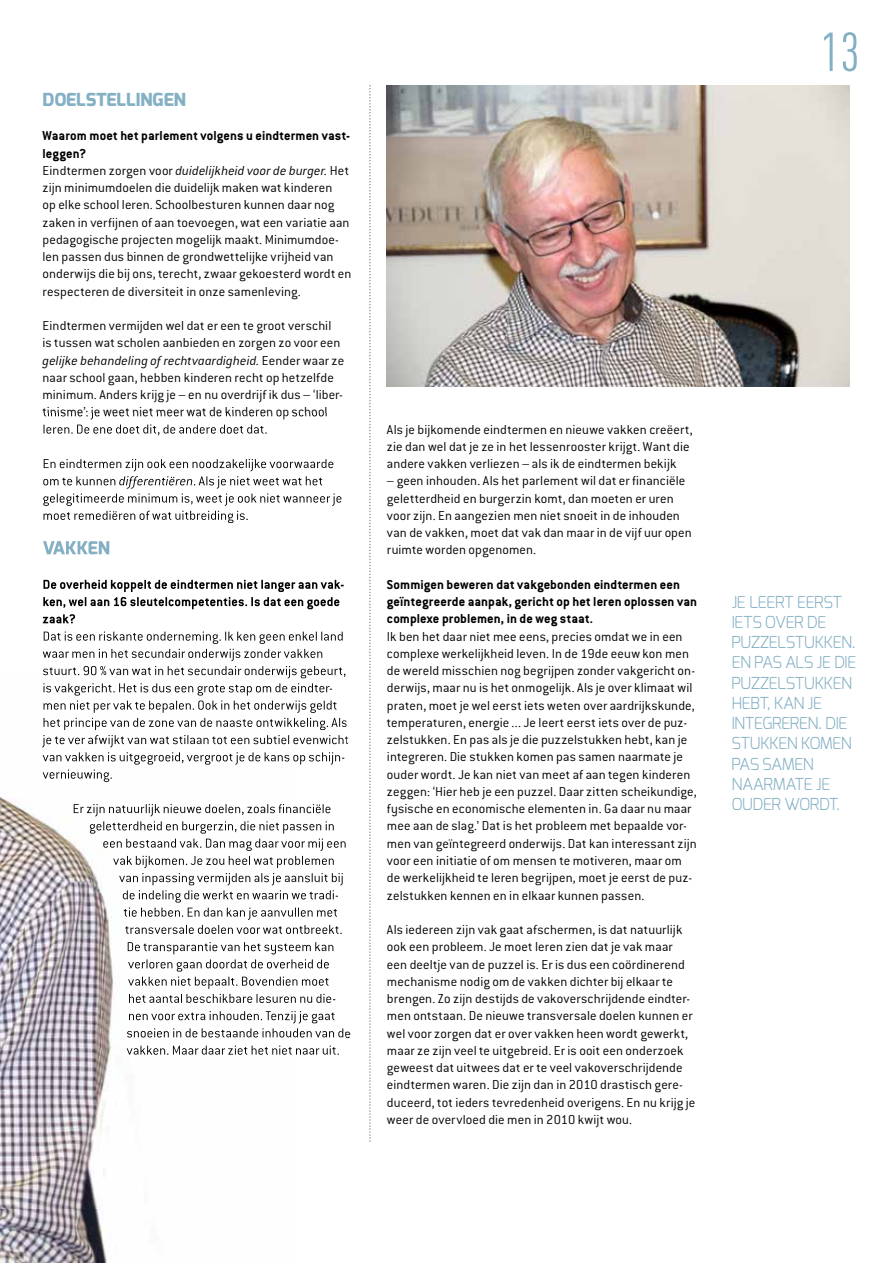
<style>
.page{position:relative;width:893px;height:1263px;background:#fff}
.page>*{position:absolute;margin:0;border:0;box-sizing:border-box;transform-origin:0 0}
.t1{font:condensed 54px "DINOT";color:#84b0c4}
.t2{font:800 18px "Exo";color:#84b0c4}
.t3{font:300 16.5px/20.2px "Exo";letter-spacing:-.04em;color:#84b0c4}
.t4{font:300 14.25px/17.2px "Conduit ITC";letter-spacing:.005em;color:#000}
.t5{font:700 14.25px/17.2px "Conduit ITC";letter-spacing:.005em;color:#000}
.s1{font-weight:700}
.s2{font-style:italic}
</style>
<div class="page">
<svg style="left:369px;top:85px;width:2px;height:1057px"></svg>
<img style="left:387px;top:85px;width:462px;height:302px">
<img style="left:0;top:424px;width:345px;height:839px">
<img style="left:43px;top:414px;width:284px;height:6px">
<img style="left:44px;top:424px;width:223px;height:11px">
<img style="left:44px;top:459px;width:290px;height:12px">
<img style="left:43px;top:476px;width:73px;height:9px">
<img style="left:119px;top:476px;width:73px;height:13px">
<img style="left:194px;top:476px;width:129px;height:13px">
<img style="left:43px;top:493px;width:299px;height:13px">
<img style="left:44px;top:511px;width:205px;height:12px">
<img style="left:43px;top:541px;width:66px;height:13px">
<img style="left:43px;top:580px;width:301px;height:12px">
<img style="left:43px;top:597px;width:297px;height:12px">
<img style="left:43px;top:614px;width:32px;height:9px">
<img style="left:44px;top:631px;width:300px;height:13px">
<img style="left:43px;top:649px;width:280px;height:12px">
<img style="left:43px;top:666px;width:302px;height:12px">
<img style="left:43px;top:683px;width:289px;height:12px">
<img style="left:44px;top:700px;width:293px;height:13px">
<img style="left:44px;top:718px;width:301px;height:12px">
<img style="left:42px;top:735px;width:303px;height:12px">
<img style="left:43px;top:752px;width:301px;height:13px">
<img style="left:43px;top:769px;width:69px;height:13px">
<img style="left:74px;top:804px;width:257px;height:12px">
<img style="left:90px;top:821px;width:245px;height:12px">
<img style="left:103px;top:838px;width:242px;height:13px">
<img style="left:113px;top:856px;width:222px;height:12px">
<img style="left:119px;top:873px;width:225px;height:12px">
<img style="left:123px;top:890px;width:215px;height:12px">
<img style="left:124px;top:907px;width:214px;height:13px">
<img style="left:125px;top:925px;width:218px;height:9px">
<img style="left:128px;top:942px;width:206px;height:12px">
<img style="left:128px;top:959px;width:202px;height:12px">
<img style="left:128px;top:976px;width:201px;height:13px">
<img style="left:129px;top:994px;width:206px;height:9px">
<img style="left:129px;top:1011px;width:206px;height:12px">
<img style="left:127px;top:1028px;width:218px;height:9px">
<img style="left:127px;top:1045px;width:212px;height:10px">
<p class="t2" style="left:43px;top:88px;width:145px">DOELSTELLINGEN</p>
<p class="t4" style="left:43px;top:127px;width:310px"><span class="s1">Waarom moet het parlement volgens u eindtermen vast&shy;leggen?<br></span>Eindtermen zorgen voor <span class="s2">duidelijkheid voor de burger.</span> Het zijn minimumdoelen die duidelijk maken wat kinderen<br>op elke school leren. Schoolbesturen kunnen daar nog zaken in verfijnen of aan toevoegen, wat een variatie aan pedagogische projecten mogelijk maakt. Minimumdoe&shy;len passen dus binnen de grondwettelijke vrijheid van onderwijs die bij ons, terecht, zwaar gekoesterd wordt en respecteren de diversiteit in onze samenleving.</p>
<p class="t4" style="left:43px;top:317px;width:303px">Eindtermen vermijden wel dat er een te groot verschil<br>is tussen wat scholen aanbieden en zorgen zo voor een <span class="s2">gelijke behandeling of rechtvaardigheid.</span> Eender waar ze naar school gaan, hebben kinderen recht op hetzelfde minimum. Anders krijg je – en nu overdrijf ik dus – ‘liber&shy;tinisme’: je weet niet meer wat de kinderen op school</p>
<h1 class="t1" style="left:821px;top:21px;width:40px">13</h1>
<p class="t4" style="left:387px;top:420px;width:307px">Als je bijkomende eindtermen en nieuwe vakken creëert, zie dan wel dat je ze in het lessenrooster krijgt. Want die andere vakken verliezen – als ik de eindtermen bekijk</p>
<p class="t4" style="left:387px;top:472px;width:306px">– geen inhouden. Als het parlement wil dat er financiële geletterdheid en burgerzin komt, dan moeten er uren voor zijn. En aangezien men niet snoeit in de inhouden van de vakken, moet dat vak dan maar in de vijf uur open ruimte worden opgenomen.</p>
<p class="t5" style="left:387px;top:575px;width:312px">Sommigen beweren dat vakgebonden eindtermen een geïntegreerde aanpak, gericht op het leren oplossen van complexe problemen, in de weg staat.</p>
<p class="t4" style="left:387px;top:628px;width:311px">Ik ben het daar niet mee eens, precies omdat we in een complexe werkelijkheid leven. In de 19de eeuw kon men de wereld misschien nog begrijpen zonder vakgericht on&shy;derwijs, maar nu is het onmogelijk. Als je over klimaat wil praten, moet je wel eerst iets weten over aardrijkskunde, temperaturen, energie ... Je leert eerst iets over de puz&shy;zelstukken. En pas als je die puzzelstukken hebt, kan je integreren. Die stukken komen pas samen naarmate je ouder wordt. Je kan niet van meet af aan tegen kinderen zeggen: ‘Hier heb je een puzzel. Daar zitten scheikundige, fysische en economische elementen in. Ga daar nu maar mee aan de slag.’ Dat is het probleem met bepaalde vor&shy;men van geïntegreerd onderwijs. Dat kan interessant zijn voor een initiatie of om mensen te motiveren, maar om de werkelijkheid te leren begrijpen, moet je eerst de puz&shy;zelstukken kennen en in elkaar kunnen passen.</p>
<p class="t4" style="left:387px;top:921px;width:310px">Als iedereen zijn vak gaat afschermen, is dat natuurlijk ook een probleem. Je moet leren zien dat je vak maar een deeltje van de puzzel is. Er is dus een coördinerend mechanisme nodig om de vakken dichter bij elkaar te brengen. Zo zijn destijds de vakoverschrijdende eindter&shy;men ontstaan. De nieuwe transversale doelen kunnen er wel voor zorgen dat er over vakken heen wordt gewerkt, maar ze zijn veel te uitgebreid. Er is ooit een onderzoek geweest dat uitwees dat er te veel vakoverschrijdende eindtermen waren. Die zijn dan in 2010 drastisch gere&shy;duceerd, tot ieders tevredenheid overigens. En nu krijg je weer de overvloed die men in 2010 kwijt wou.</p>
<p class="t3" style="left:731px;top:591px;width:127px">JE LEERT EERST<br>IETS OVER DE<br>PUZZELSTUKKEN.<br>EN PAS ALS JE DIE<br>PUZZELSTUKKEN<br>HEBT, KAN JE<br>INTEGREREN. DIE<br>STUKKEN KOMEN<br>PAS SAMEN<br>NAARMATE JE<br>OUDER WORDT.</p>
</div>
